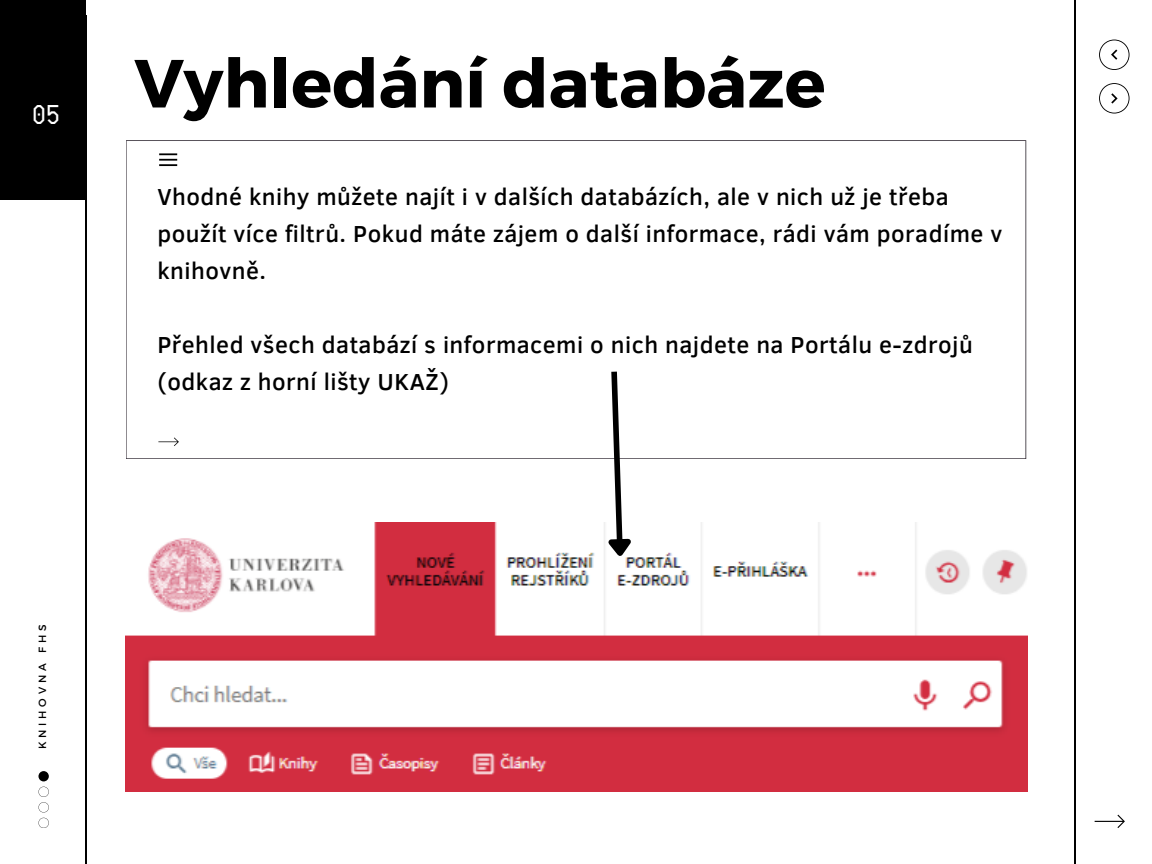
<style>
.page{position:relative;width:1152px;height:864px;background:#fff}
.page>*{position:absolute;margin:0;border:0;box-sizing:border-box;transform-origin:0 0}
.t1{font:700 67.95px "Montserrat";color:#000}
.t2{font:45px "Computer says no";color:#fff}
.t3{font:500 23.7px/37.2px "Clear Sans";letter-spacing:.02em;color:#000}
.t4{font:10.5px "Montserrat";letter-spacing:.37em;color:#000}
</style>
<div class="page">
<div style="left:0;top:0;width:86px;height:199px;background:#000"></div>
<hr style="left:86px;top:15px;width:1px;height:849px;background:#000">
<svg style="left:38px;top:787px;width:11px;height:41px"></svg>
<div style="left:38px;top:771px;width:11px;height:10px;background:#000;border-radius:50%"></div>
<hr style="left:1074px;top:0;width:1px;height:864px;background:#000">
<svg style="left:1095px;top:815px;width:30px;height:13px"></svg>
<svg style="left:1099px;top:83px;width:31px;height:31px"></svg>
<svg style="left:1099px;top:40px;width:31px;height:30px"></svg>
<svg style="left:126px;top:140px;width:900px;height:319px"></svg>
<svg style="left:158px;top:438px;width:21px;height:8px"></svg>
<svg style="left:159px;top:153px;width:18px;height:13px"></svg>
<img style="left:126px;top:523px;width:902px;height:268px">
<svg style="left:600px;top:366px;width:37px;height:197px"></svg>
<p class="t2" style="left:34px;top:82px;width:30px">05</p>
<p class="t1" style="left:134px;top:39px;width:693px">Vyhledání databáze</p>
<p class="t3" style="left:157px;top:177px;width:846px">Vhodné knihy můžete najít i v dalších databázích, ale v nich už je třeba použít více filtrů. Pokud máte zájem o další informace, rádi vám poradíme v knihovně.</p>
<p class="t3" style="left:157px;top:325px;width:817px">Přehled všech databází s informacemi o nich najdete na Portálu e-zdrojů (odkaz z horní lišty UKAŽ)</p>
<p class="t4" style="left:36px;top:749px;width:127px;rotate:-90deg">KNIHOVNA FHS</p>
</div>
